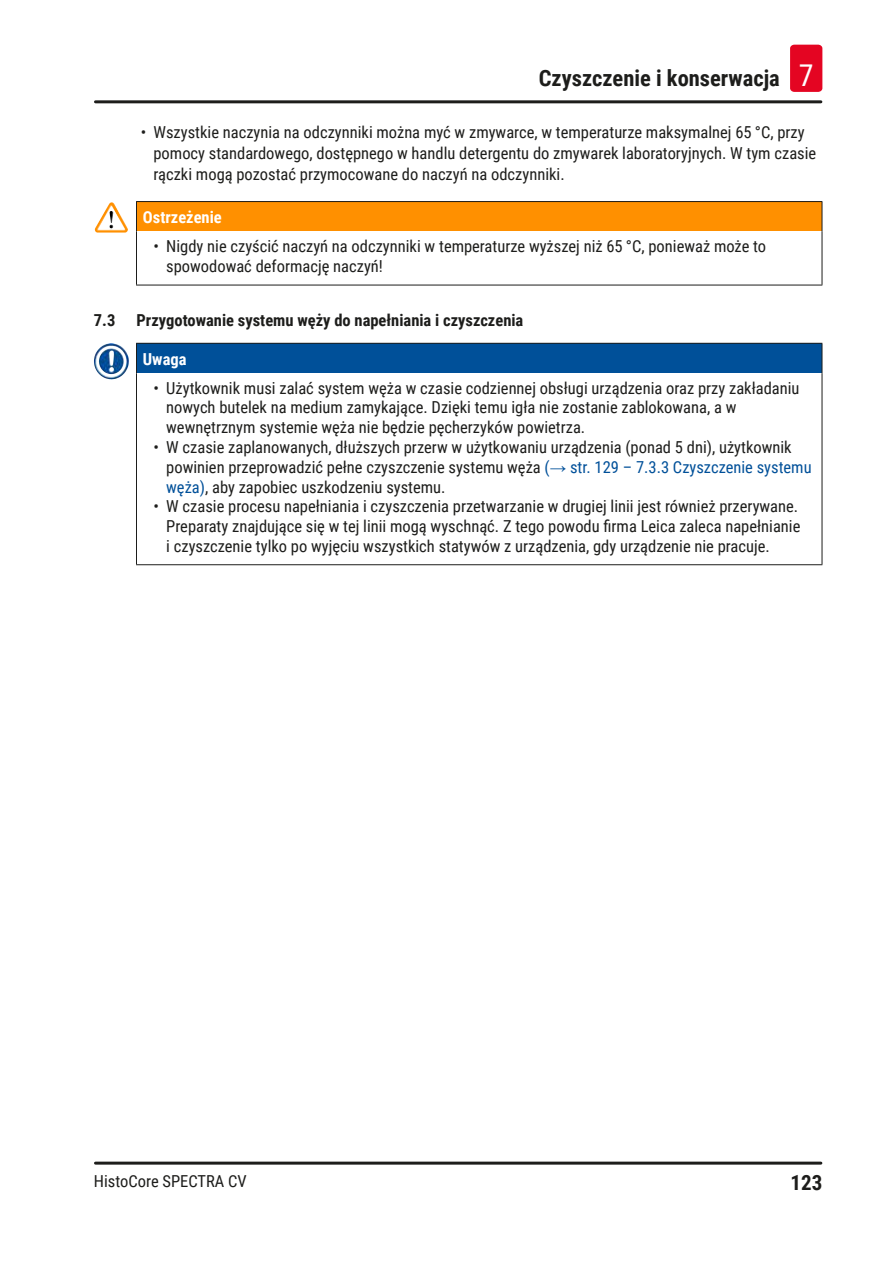
<style>
.page{position:relative;width:893px;height:1263px;background:#fff}
.page>*{position:absolute;margin:0;border:0;box-sizing:border-box;transform-origin:0 0}
.t1{font:700 22.5px "Roboto Condensed";color:#1d1d1b}
.t2{font:700 21px "Roboto Condensed";color:#1d1d1b}
.t3{font:16.5px/19.8px "Roboto Condensed";color:#1d1d1b}
.t4{font:700 16.5px "Roboto Condensed";color:#1d1d1b}
.Signalword__no_use_a{font:700 16.5px "Roboto Condensed";color:#fff}
.s1{font-weight:400;font-size:30px;color:#fff}
.s2{color:#005099}
.s3{font-family:"Arial";color:#005099}
</style>
<div class="page">
<hr style="left:95px;top:100px;width:726px;height:3px;background:#1d1d1b">
<hr style="left:95px;top:1161px;width:726px;height:3px;background:#1d1d1b">
<div style="left:790px;top:45px;width:32px;height:47px;background:#e40522;border-radius:4px"></div>
<div style="left:136px;top:202px;width:686px;height:30px;background:#ff9000"></div>
<hr style="left:136px;top:202px;width:1px;height:30px;background:#1d1d1b">
<hr style="left:136px;top:232px;width:1px;height:53px;background:#1d1d1b">
<hr style="left:822px;top:232px;width:1px;height:53px;background:#1d1d1b">
<hr style="left:136px;top:285px;width:686px;height:1px;background:#1d1d1b">
<hr style="left:136px;top:201px;width:686px;height:1px;background:#1d1d1b">
<hr style="left:822px;top:202px;width:1px;height:30px;background:#1d1d1b">
<img style="left:97px;top:202px;width:14px;height:23px">
<div style="left:136px;top:343px;width:686px;height:30px;background:#005099"></div>
<svg style="left:136px;top:344px;width:1px;height:29px"></svg>
<hr style="left:136px;top:373px;width:1px;height:191px;background:#1d1d1b">
<hr style="left:822px;top:373px;width:1px;height:191px;background:#1d1d1b">
<hr style="left:136px;top:564px;width:686px;height:1px;background:#1d1d1b">
<hr style="left:136px;top:343px;width:686px;height:1px;background:#1d1d1b">
<svg style="left:822px;top:344px;width:1px;height:29px"></svg>
<img style="left:94px;top:343px;width:26px;height:36px">
<h1 class="t1" style="left:539px;top:63px;width:276px">Czyszczenie i konserwacja <span class="s1">7</span></h1>
<p class="t3" style="left:153px;top:121px;width:664px;line-height:20.9px;text-indent:-13px">• Wszystkie naczynia na odczynniki można myć w zmywarce, w temperaturze maksymalnej 65 °C, przy pomocy standardowego, dostępnego w handlu detergentu do zmywarek laboratoryjnych. W tym czasie rączki mogą pozostać przymocowane do naczyń na odczynniki.</p>
<p class="Signalword__no_use_a" style="left:143px;top:206px;width:80px">Ostrzeżenie</p>
<p class="t3" style="left:166px;top:235px;width:601px;text-indent:-13px">• Nigdy nie czyścić naczyń na odczynniki w temperaturze wyższej niż 65 °C, ponieważ może to spowodować deformację naczyń!</p>
<p class="t4" style="left:94px;top:308px;width:23px">7.3</p>
<p class="t4" style="left:136px;top:308px;width:388px">Przygotowanie systemu węży do napełniania i czyszczenia</p>
<p class="Signalword__no_use_a" style="left:143px;top:347px;width:45px">Uwaga</p>
<p class="t3" style="left:166px;top:377px;width:635px;text-indent:-13px">• Użytkownik musi zalać system węża w czasie codziennej obsługi urządzenia oraz przy zakładaniu nowych butelek na medium zamykające. Dzięki temu igła nie zostanie zablokowana, a w wewnętrznym systemie węża nie będzie pęcherzyków powietrza.</p>
<p class="t3" style="left:166px;top:437px;width:647px;text-indent:-13px">• W czasie zaplanowanych, dłuższych przerw w użytkowaniu urządzenia (ponad 5 dni), użytkownik powinien przeprowadzić pełne czyszczenie systemu węża <span class="s2">(</span><span class="s3">→</span> <span class="s2">str. 129 – 7.3.3 Czyszczenie systemu węża)</span>, aby zapobiec uszkodzeniu systemu.</p>
<p class="t3" style="left:166px;top:496px;width:636px;text-indent:-13px">• W czasie procesu napełniania i czyszczenia przetwarzanie w drugiej linii jest również przerywane.<br>Preparaty znajdujące się w tej linii mogą wyschnąć. Z tego powodu firma Leica zaleca napełnianie i czyszczenie tylko po wyjęciu wszystkich statywów z urządzenia, gdy urządzenie nie pracuje.</p>
<p class="t3" style="left:94px;top:1170px;width:154px">HistoCore SPECTRA CV</p>
<p class="t2" style="left:790px;top:1168px;width:33px">123</p>
</div>
